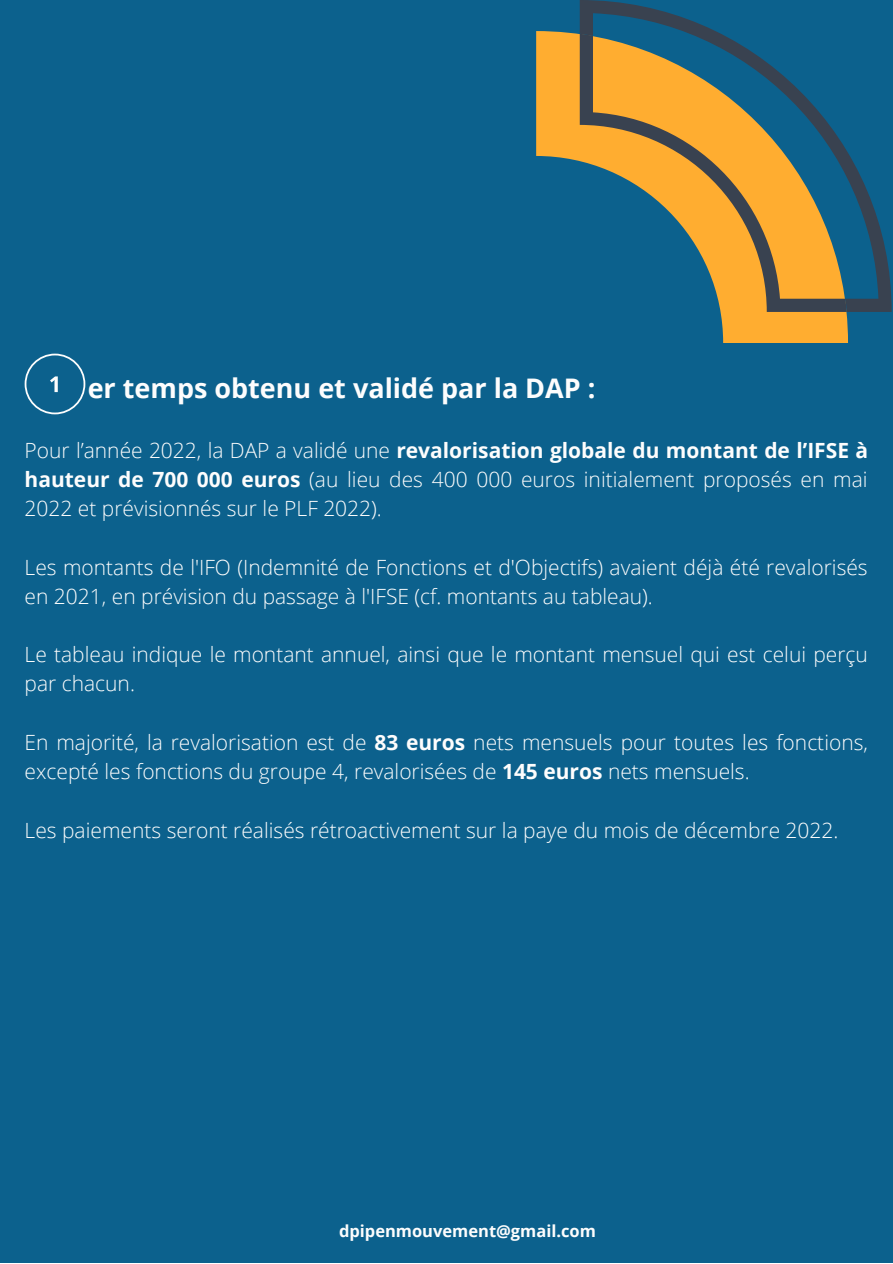
<style>
.page{position:relative;width:893px;height:1264px;background:#fff}
.page>*{position:absolute;margin:0;border:0;box-sizing:border-box;transform-origin:0 0}
.t1{font:700 27px "Open Sans";color:#fdfdfd}
.t2{font:300 21px/29.2px "Open Sans";color:#fdfdfd}
.t3{font:700 16.5px "Open Sans";color:#fdfdfd}
.s1{font-weight:700}
</style>
<div class="page">
<div style="left:0;top:0;width:892px;height:1262px;background:#0c618d"></div>
<svg style="left:536px;top:31px;width:312px;height:312px"></svg>
<svg style="left:579px;top:0;width:312px;height:312px"></svg>
<svg style="left:579px;top:34px;width:267px;height:278px"></svg>
<svg style="left:25px;top:353px;width:60px;height:61px"></svg>
<p class="t1" style="left:88px;top:369px;width:509px">er temps obtenu et validé par la DAP :</p>
<p class="t2" style="left:25px;top:435px;width:845px;text-align:justify">Pour l’année 2022, la DAP a validé une <span class="s1">revalorisation globale du montant de l’IFSE à hauteur de 700 000 euros</span> (au lieu des 400 000 euros initialement proposés en mai 2022 et prévisionnés sur le PLF 2022).</p>
<p class="t2" style="left:25px;top:551px;width:844px">Les montants de l'IFO (Indemnité de Fonctions et d'Objectifs) avaient déjà été revalorisés en 2021, en prévision du passage à l'IFSE (cf. montants au tableau).</p>
<p class="t2" style="left:25px;top:639px;width:844px">Le tableau indique le montant annuel, ainsi que le montant mensuel qui est celui perçu par chacun.</p>
<p class="t2" style="left:25px;top:727px;width:844px">En majorité, la revalorisation est de <span class="s1">83 euros</span> nets mensuels pour toutes les fonctions, excepté les fonctions du groupe 4, revalorisées de <span class="s1">145 euros</span> nets mensuels.</p>
<p class="t2" style="left:25px;top:814px;width:815px">Les paiements seront réalisés rétroactivement sur la paye du mois de décembre 2022.</p>
<p class="t3" style="left:339px;top:1219px;width:258px">dpipenmouvement@gmail.com</p>
</div>
